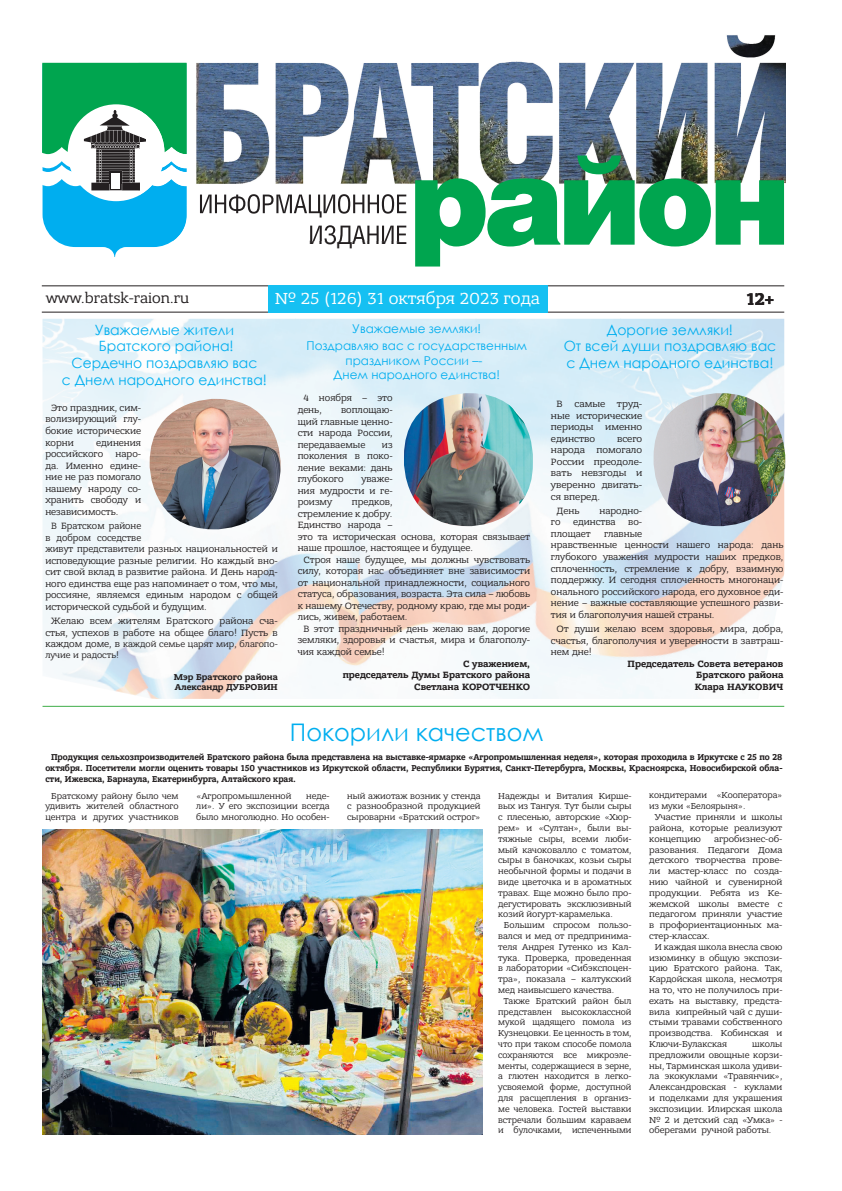
<style>
.page{position:relative;width:842px;height:1191px;background:#fff}
.page>*{position:absolute;margin:0;border:0;box-sizing:border-box;transform-origin:0 0}
.t1{font:900 122.9px "Helios";letter-spacing:-.05em;color:#00a54f}
.t2{font:25.9px "Helios Cond";letter-spacing:-.02em;color:#231f20}
.t3{font:24.2px "Century Gothic";color:#00aeef}
.t4{font:700 18px "Bandera Pro";color:#231f20}
.t5{font:17px "Bandera Pro";color:#fff}
.t6{font:15px "Bandera Pro";color:#231f20}
.t7{font:14.1px/16.8px "Century Gothic";color:#00aeef;text-align:center}
.t8{font:12.1px/17.2px "Century Gothic";color:#00aeef;text-align:center}
.t9{font:9.7px/11.5px "Bandera Pro";color:#231f20;text-align:justify}
.t10{font:9.7px/11.5px "Bandera Pro";color:#231f20;scale:.96 1}
.t11{font:700 9.7px/11.5px "Bandera Pro";color:#231f20;text-align:right}
.t12{font:9.1px/10.8px "Bandera Pro";color:#231f20;text-align:justify}
.t13{font:700 9.1px/10.8px "Bandera Pro";color:#231f20;text-align:justify;scale:.93 1}
.t14{font:700 9.1px/10.8px "Bandera Pro";color:#231f20}
.s1{font-size:9.7px}
</style>
<div class="page">
<img style="left:621px;top:319px;width:163px;height:380px">
<img style="left:476px;top:319px;width:145px;height:380px">
<img style="left:296px;top:319px;width:180px;height:347px">
<img style="left:722px;top:526px;width:62px;height:173px">
<img style="left:101px;top:319px;width:195px;height:380px">
<img style="left:43px;top:319px;width:108px;height:211px">
<div style="left:43px;top:516px;width:64px;height:167px;background:#f3f8fa"></div>
<img style="left:541px;top:684px;width:73px;height:15px">
<img style="left:216px;top:681px;width:80px;height:18px">
<img style="left:138px;top:35px;width:647px;height:28px">
<img style="left:196px;top:63px;width:512px;height:134px">
<img style="left:714px;top:63px;width:71px;height:121px">
<img style="left:200px;top:194px;width:206px;height:23px">
<img style="left:310px;top:225px;width:96px;height:16px">
<svg style="left:42px;top:63px;width:145px;height:194px"></svg>
<hr style="left:42px;top:285px;width:742px;height:1px;background:#231f20">
<hr style="left:42px;top:312px;width:742px;height:1px;background:#231f20">
<div style="left:268px;top:285px;width:280px;height:28px;background:#15c0f2"></div>
<hr style="left:43px;top:706px;width:741px;height:1px;background:#40ae49">
<img style="left:150px;top:399px;width:131px;height:130px">
<img style="left:43px;top:829px;width:439px;height:305px">
<img style="left:404px;top:393px;width:129px;height:133px">
<img style="left:653px;top:393px;width:132px;height:133px">
<h2 class="t2" style="left:308px;top:219px;width:101px">ИЗДАНИЕ</h2>
<h1 class="t1" style="left:409px;top:123px;width:384px">район</h1>
<h3 class="t6" style="left:46px;top:289px;width:145px">www.bratsk-raion.ru</h3>
<h3 class="t5" style="left:275px;top:288px;width:267px">№ 25 (126) 31 октября 2023 года</h3>
<h3 class="t4" style="left:747px;top:288px;width:29px">12+</h3>
<h3 class="t7" style="left:62px;top:321px;width:206px">Уважаемые жители<br>Братского района!<br>Сердечно поздравляю вас<br>с Днем народного единства!</h3>
<p class="t9" style="left:45px;top:402px;width:97px;text-indent:6px">Это праздник, сим&shy;волизирующий глу&shy;бокие исторические корни</p>
<p class="t9" style="left:45px;top:436px;width:97px;text-indent:51px">единения российского</p>
<p class="t9" style="left:45px;top:448px;width:97px;text-indent:70px">наро&shy;да. Именно едине&shy;ние не раз помогало нашему народу со&shy;хранить свободу и независимость.</p>
<p class="t10" style="left:45px;top:520px;width:244px;text-indent:6px">В Братском районе<br>в добром соседстве<br>живут представители разных национальностей и исповедующие разные религии. Но каждый вно&shy;сит свой вклад в развитие района. И День народ&shy;ного единства еще раз напоминает о том, что мы, россияне, являемся единым народом с общей исторической судьбой и будущим.</p>
<p class="t9" style="left:45px;top:615px;width:234px;text-align:center">Желаю всем жителям Братского района сча&shy;стья, успехов в работе на общее благо! Пусть в</p>
<p class="t12" style="left:45px;top:639px;width:234px"><span class="s1">каждом доме, в</span> каждой семье царят мир, благопо&shy;лучие и радость!</p>
<p class="t14" style="left:174px;top:671px;width:106px">Мэр Братского района<br>Александр ДУБРОВИН</p>
<h3 class="t8" style="left:306px;top:320px;width:222px">Уважаемые земляки!<br>Поздравляю вас с государственным</h3>
<h3 class="t8" style="left:334px;top:353px;width:168px;line-height:14.4px">праздником России –-<br>Днем народного единства!</h3>
<p class="t9" style="left:298px;top:392px;width:96px;text-indent:6px">4 ноября – это день,</p>
<p class="t9" style="left:298px;top:404px;width:96px;text-indent:43px">воплощаю&shy;щий главные ценно&shy;сти народа России, передаваемые</p>
<p class="t9" style="left:298px;top:439px;width:96px;text-indent:84px">из поколения в поко&shy;ление веками: дань глубокого</p>
<p class="t9" style="left:298px;top:473px;width:96px;text-indent:64px">уваже&shy;ния мудрости и ге&shy;роизму</p>
<p class="t9" style="left:352px;top:496px;width:42px">предков,</p>
<p class="t9" style="left:298px;top:508px;width:96px">стремление к добру.</p>
<p class="t9" style="left:298px;top:519px;width:96px">Единство народа –</p>
<p class="t9" style="left:298px;top:531px;width:234px">это та историческая основа, которая связывает</p>
<p class="t9" style="left:298px;top:542px;width:177px">наше прошлое, настоящее и будущее.</p>
<p class="t9" style="left:303px;top:554px;width:228px">Строя наше будущее, мы должны чувствовать</p>
<p class="t9" style="left:298px;top:565px;width:234px">силу, которая нас объединяет вне зависимости</p>
<p class="t9" style="left:298px;top:577px;width:234px">от национальной принадлежности, социального</p>
<p class="t9" style="left:298px;top:588px;width:234px">статуса, образования, возраста. Эта сила – любовь</p>
<p class="t9" style="left:298px;top:600px;width:234px">к нашему Отечеству, родному краю, где мы роди-</p>
<p class="t9" style="left:298px;top:611px;width:111px">лись, живем, работаем.</p>
<p class="t9" style="left:303px;top:623px;width:228px">В этот праздничный день желаю вам, дорогие</p>
<p class="t9" style="left:298px;top:634px;width:234px">земляки, здоровья и счастья, мира и благополу-</p>
<p class="t9" style="left:298px;top:646px;width:89px">чия каждой семье!</p>
<p class="t11" style="left:343px;top:658px;width:189px">С уважением,<br>председатель Думы Братского района<br>Светлана КОРОТЧЕНКО</p>
<h3 class="t7" style="left:564px;top:321px;width:214px">Дорогие земляки!<br>От всей души поздравляю вас с Днем народного единства!</h3>
<p class="t9" style="left:551px;top:398px;width:93px;text-indent:6px">В самые труд&shy;ные исторические периоды именно единство</p>
<p class="t9" style="left:551px;top:433px;width:93px;text-indent:66px">всего народа помогало России преодоле&shy;вать невзгоды и уверенно двигать&shy;ся вперед.</p>
<p class="t9" style="left:557px;top:505px;width:24px">День</p>
<p class="t9" style="left:599px;top:505px;width:44px">народно-</p>
<p class="t9" style="left:551px;top:516px;width:11px">го</p>
<p class="t9" style="left:573px;top:516px;width:44px">единства</p>
<p class="t9" style="left:628px;top:516px;width:15px">во-</p>
<p class="t9" style="left:551px;top:528px;width:41px">площает</p>
<p class="t9" style="left:551px;top:528px;width:234px;text-align:left;text-indent:53px">главные<br>нравственные ценности нашего народа: дань глубокого уважения мудрости наших предков, сплоченность, стремление к добру, взаимную поддержку. И сегодня сплоченность многонаци&shy;онального российского народа, его духовное еди&shy;нение – важные составляющие успешного разви&shy;тия и благополучия нашей страны.</p>
<p class="t9" style="left:551px;top:623px;width:234px;text-indent:6px">От души желаю всем здоровья, мира, добра, счастья, благополучия и уверенности в завтраш&shy;нем дне!</p>
<p class="t11" style="left:695px;top:658px;width:90px;text-align:justify;text-indent:-67px">Председатель Совета ветеранов Братского района Клара НАУКОВИЧ</p>
<h3 class="t3" style="left:290px;top:715px;width:255px">Покорили качеством</h3>
<p class="t13" style="left:45px;top:752px;width:794px;text-indent:6px">Продукция сельхозпроизводителей Братского района была представлена на выставке-ярмарке «Агропромышленная неделя», которая проходила в Иркутске с 25 по 28 октября. Посетители могли оценить товары 150 участников из Иркутской области, Республики Бурятия, Санкт-Петербурга, Москвы, Красноярска, Новосибирской обла&shy;сти, Ижевска, Барнаула, Екатеринбурга, Алтайского края.</p>
<p class="t12" style="left:45px;top:790px;width:135px;text-indent:6px">Братскому району было чем удивить жителей областного центра и других участников</p>
<p class="t12" style="left:196px;top:790px;width:97px">«Агропромышленной</p>
<p class="t12" style="left:196px;top:790px;width:135px;text-indent:110px">неде&shy;ли». У его экспозиции всегда было многолюдно. Но особен-</p>
<p class="t12" style="left:347px;top:790px;width:135px">ный ажиотаж возник у стенда с разнообразной продукцией сыроварни «Братский острог»</p>
<p class="t12" style="left:498px;top:790px;width:135px">Надежды и Виталия Кирше&shy;вых из Тангуя. Тут были сыры с плесенью, авторские «Хюр&shy;рем» и «Султан», были вы&shy;тяжные сыры, всеми люби&shy;мый качоковалло с томатом, сыры в баночках, козьи сыры необычной формы и подачи в виде цветочка и в ароматных травах. Еще можно было про&shy;дегустировать эксклюзивный козий йогурт-карамелька.</p>
<p class="t12" style="left:498px;top:919px;width:135px;text-indent:6px">Большим спросом пользо&shy;вался и мед от предпринима&shy;теля Андрея Гутенко из Кал&shy;тука. Проверка, проведенная в лаборатории «Сибэкспоцен&shy;тра», показала – калтукский мед наивысшего качества.</p>
<p class="t12" style="left:498px;top:995px;width:135px;text-indent:6px">Также Братский район был представлен высококлассной мукой щадящего помола из Кузнецовки. Ее ценность в том, что при таком способе помола сохраняются все микроэле&shy;менты, содержащиеся в зерне, а глютен находится в легко&shy;усвояемой форме, доступной для расщепления в организ&shy;ме человека. Гостей выставки встречали большим караваем и булочками, испеченными</p>
<p class="t12" style="left:649px;top:790px;width:135px">кондитерами «Кооператора» из муки «Белоярыня».</p>
<p class="t12" style="left:649px;top:811px;width:135px;text-indent:6px">Участие приняли и школы района, которые реализуют концепцию</p>
<p class="t12" style="left:649px;top:833px;width:135px;text-indent:65px">агробизнес-об&shy;разования. Педагоги Дома детского творчества прове&shy;ли мастер-класс по созда&shy;нию чайной и сувенирной продукции. Ребята из Ке&shy;жемской школы вместе с педагогом приняли участие в профориентационных ма&shy;стер-классах.</p>
<p class="t12" style="left:649px;top:941px;width:135px;text-indent:6px">И каждая школа внесла свою изюминку в общую экспози&shy;цию Братского района. Так, Кардойская школа, несмотря на то, что не получилось при&shy;ехать на выставку, предста&shy;вила кипрейный чай с души&shy;стыми травами собственного производства. Кобинская и Ключи-Булакская</p>
<p class="t12" style="left:649px;top:1038px;width:135px;text-indent:103px">школы предложили овощные корзи&shy;ны, Тарминская школа удиви&shy;ла экокуклами «Травянчик», Александровская - куклами и поделками для украшения экспозиции. Илирская школа № 2 и детский сад «Умка» - оберегами ручной работы.</p>
</div>
